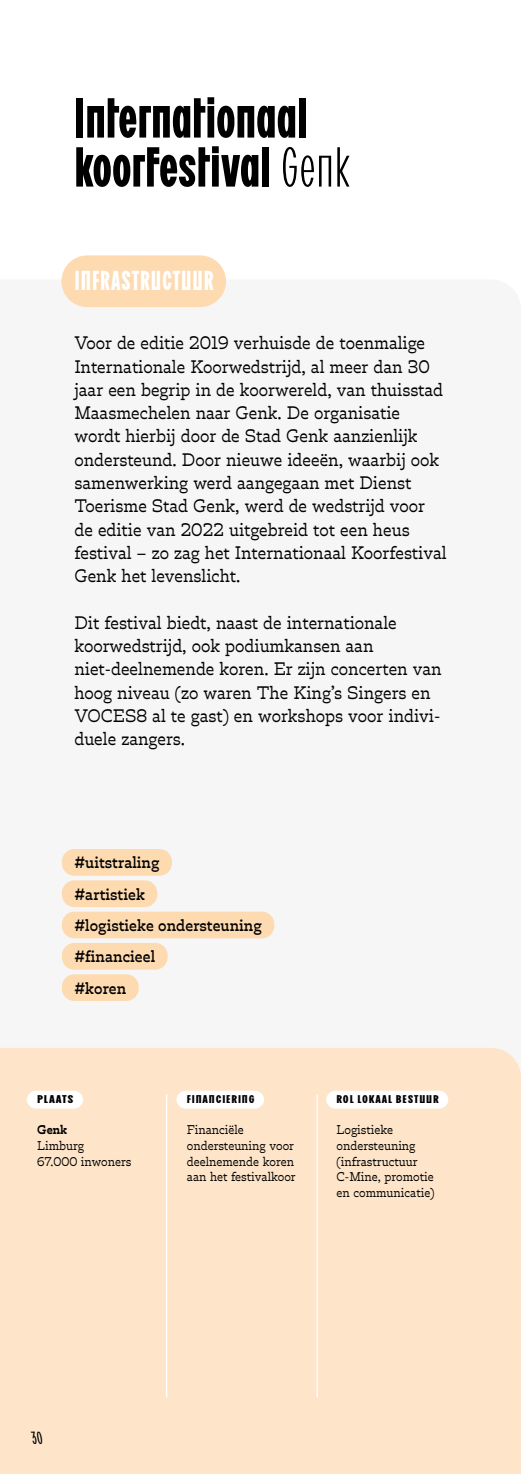
<style>
.page{position:relative;width:521px;height:1474px;background:#fff}
.page>*{position:absolute;margin:0;border:0;box-sizing:border-box;transform-origin:0 0}
.t1{font:700 61.25px/49px "BC Ludva";color:#000}
.t2{font:700 29.93px "BC Ludva";letter-spacing:.03em;color:#fff}
.t3{font:19.25px "BC Ludva Regular Back Slant";color:#000}
.t4{font:17.5px/23.3px "Trilby";color:#000}
.t5{font:500 15.75px/31.3px "Trilby";letter-spacing:.005em;color:#000}
.t6{font:12.25px/15.8px "Trilby";color:#000}
.t7{font:700 12.25px "BC Ludva";letter-spacing:.05em;color:#000;scale:1.4 1}
.t8{font:700 12.25px "BC Ludva";letter-spacing:.05em;color:#000;scale:1.5 1}
.t9{font:700 12.25px "Trilby";color:#000}
.s1{font-weight:300}
</style>
<div class="page">
<div style="left:0;top:372px;width:521px;height:722px;background:#f6f6f6"></div>
<div style="left:0;top:1048px;width:521px;height:425px;background:#fee5c9"></div>
<hr style="left:316px;top:1094px;width:2px;height:303px;background:#fff">
<hr style="left:166px;top:1094px;width:1px;height:303px;background:#fff">
<div style="left:61px;top:255px;width:165px;height:52px;background:#fddab0;border-radius:26px"></div>
<div style="left:27px;top:1090px;width:56px;height:18px;background:#fff;border-radius:9px"></div>
<div style="left:27px;top:1091px;width:56px;height:16px;border:1px solid #fff;border-radius:8px"></div>
<div style="left:177px;top:1090px;width:87px;height:18px;background:#fff;border-radius:9px"></div>
<div style="left:176px;top:1091px;width:88px;height:16px;border:1px solid #fff;border-radius:8px"></div>
<div style="left:327px;top:1090px;width:121px;height:18px;background:#fff;border-radius:9px"></div>
<div style="left:326px;top:1091px;width:122px;height:16px;border:1px solid #fff;border-radius:8px"></div>
<div style="left:62px;top:849px;width:110px;height:26px;background:#fddab0;border-radius:13px"></div>
<div style="left:62px;top:880px;width:95px;height:27px;background:#fddab0;border-radius:13px"></div>
<div style="left:62px;top:911px;width:212px;height:27px;background:#fddab0;border-radius:13px"></div>
<div style="left:62px;top:943px;width:106px;height:26px;background:#fddab0;border-radius:13px"></div>
<div style="left:62px;top:974px;width:77px;height:27px;background:#fddab0;border-radius:13px"></div>
<h1 class="t1" style="left:74px;top:93px;width:277px">Internationaal koorfestival <span class="s1">Genk</span></h1>
<h2 class="t2" style="left:74px;top:267px;width:141px">INFRASTRUCTUUR</h2>
<p class="t4" style="left:74px;top:331px;width:374px">Voor de editie 2019 verhuisde de toenmalige Internationale Koorwedstrijd, al meer dan 30 jaar een begrip in de koorwereld, van thuisstad Maasmechelen naar Genk. De organisatie wordt hierbij door de Stad Genk aanzienlijk ondersteund. Door nieuwe ideeën, waarbij ook samenwerking werd aangegaan met Dienst Toerisme Stad Genk, werd de wedstrijd voor de editie van 2022 uitgebreid tot een heus festival – zo zag het Internationaal Koorfestival Genk het levenslicht.</p>
<p class="t4" style="left:74px;top:610px;width:369px">Dit festival biedt, naast de internationale koorwedstrijd, ook podiumkansen aan niet-deelnemende koren. Er zijn concerten van hoog niveau (zo waren The King’s Singers en VOCES8 al te gast) en workshops voor indivi&shy;duele zangers.</p>
<p class="t5" style="left:74px;top:846px;width:189px">#uitstraling<br>#artistiek<br>#logistieke ondersteuning #financieel<br>#koren</p>
<p class="t8" style="left:37px;top:1093px;width:26px">PLAATS</p>
<p class="t9" style="left:37px;top:1121px;width:31px">Genk</p>
<p class="t6" style="left:37px;top:1137px;width:96px">Limburg<br>67.000 inwoners</p>
<p class="t7" style="left:187px;top:1093px;width:50px">FINANCIERING</p>
<p class="t6" style="left:187px;top:1121px;width:110px">Financiële ondersteuning voor deelnemende koren aan het festivalkoor</p>
<p class="t7" style="left:336px;top:1093px;width:74px">ROL LOKAAL BESTUUR</p>
<p class="t6" style="left:336px;top:1121px;width:99px">Logistieke ondersteuning (infrastructuur<br>C-Mine, promotie en communicatie)</p>
<p class="t3" style="left:32px;top:1428px;width:12px">30</p>
</div>
